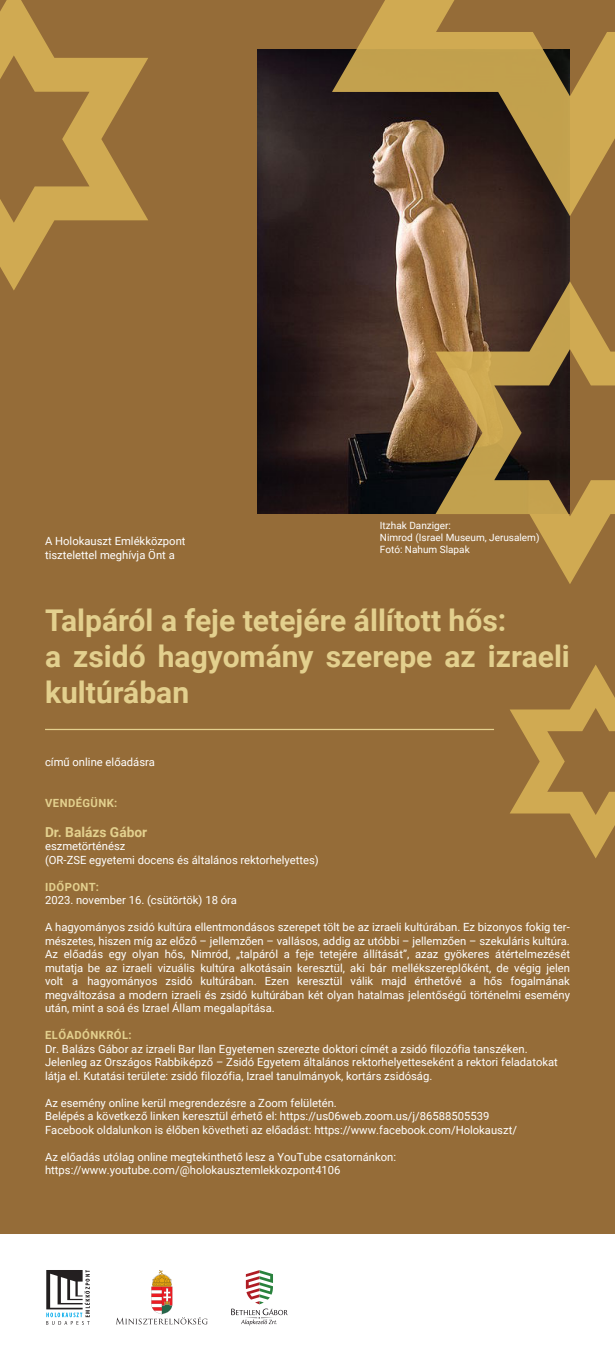
<style>
.page{position:relative;width:615px;height:1354px;background:#fff}
.page>*{position:absolute;margin:0;border:0;box-sizing:border-box;transform-origin:0 0}
.t1{font:700 30px/36px "Roboto";color:#e3d08e}
.t2{font:700 13.75px "Roboto";color:#e3d08e}
.t3{font:11.25px/13.5px "Roboto";color:#fff}
.t4{font:700 11.25px "Roboto";letter-spacing:.035em;color:#e3d08e}
.t5{font:10px/12px "Roboto";color:#fff}
.s1{font-weight:700;color:#e3d08e}
</style>
<div class="page">
<div style="left:0;top:0;width:614px;height:1234px;background:#956c38"></div>
<svg style="left:46px;top:1270px;width:44px;height:55px"></svg>
<svg style="left:116px;top:1270px;width:92px;height:54px"></svg>
<svg style="left:231px;top:1270px;width:56px;height:55px"></svg>
<svg style="left:0;top:0;width:148px;height:290px;background:#ab8341"></svg>
<hr style="left:45px;top:729px;width:449px;height:1px;background:#e3d08e">
<svg style="left:509px;top:664px;width:105px;height:194px;background:#a98141"></svg>
<img style="left:257px;top:49px;width:312px;height:464px">
<svg style="left:435px;top:281px;width:179px;height:303px;background:#8f6e3a"></svg>
<svg style="left:332px;top:0;width:282px;height:216px;background:#85683a"></svg>
<p class="t3" style="left:45px;top:534px;width:142px">A Holokauszt Emlékközpont</p>
<p class="t3" style="left:45px;top:548px;width:131px">tisztelettel meghívja Önt a</p>
<p class="t5" style="left:379px;top:519px;width:161px">Itzhak Danziger:<br>Nimrod (Israel Museum, Jerusalem)<br>Fotó: Nahum Slapak</p>
<p class="t1" style="left:45px;top:601px;width:462px">Talpáról a feje tetejére állított hős:</p>
<p class="t1" style="left:45px;top:637px;width:526px">a zsidó hagyomány szerepe az izraeli kultúrában</p>
<p class="t3" style="left:45px;top:755px;width:111px">című online előadásra</p>
<p class="t4" style="left:45px;top:794px;width:73px">VENDÉGÜNK:</p>
<p class="t2" style="left:45px;top:822px;width:104px">Dr. Balázs Gábor</p>
<p class="t3" style="left:45px;top:839px;width:275px">eszmetörténész<br>(OR-ZSE egyetemi docens és általános rektorhelyettes)</p>
<p class="t3" style="left:45px;top:879px;width:193px"><span class="s1">IDŐPONT:<br></span>2023. november 16. (csütörtök) 18 óra</p>
<p class="t3" style="left:45px;top:920px;width:526px;text-align:justify">A hagyományos zsidó kultúra ellentmondásos szerepet tölt be az izraeli kultúrában. Ez bizonyos fokig ter&shy;mészetes, hiszen míg az előző – jellemzően – vallásos, addig az utóbbi – jellemzően – szekuláris kultúra.<br>Az előadás egy olyan hős, Nimród, „talpáról a feje tetejére állítását”, azaz gyökeres átértelmezését mutatja be az izraeli vizuális kultúra alkotásain keresztül, aki bár mellékszereplőként, de végig jelen volt a hagyományos zsidó kultúrában. Ezen keresztül válik majd érthetővé a hős fogalmának megváltozása a modern izraeli és zsidó kultúrában két olyan hatalmas jelentőségű történelmi esemény után, mint a soá és Izrael Állam megalapítása.</p>
<p class="t3" style="left:45px;top:1028px;width:514px"><span class="s1">ELŐADÓNKRÓL:<br></span>Dr. Balázs Gábor az izraeli Bar Ilan Egyetemen szerezte doktori címét a zsidó filozófia tanszéken.<br>Jelenleg az Országos Rabbiképző – Zsidó Egyetem általános rektorhelyetteseként a rektori feladatokat látja el. Kutatási területe: zsidó filozófia, Izrael tanulmányok, kortárs zsidóság.</p>
<p class="t3" style="left:45px;top:1095px;width:473px">Az esemény online kerül megrendezésre a Zoom felületén.<br>Belépés a következő linken keresztül érhető el: https://us06web.zoom.us/j/86588505539<br>Facebook oldalunkon is élőben követheti az előadást: https://www.facebook.com/Holokauszt/</p>
<p class="t3" style="left:45px;top:1149px;width:352px">Az előadás utólag online megtekinthető lesz a YouTube csatornánkon: https://www.youtube.com/@holokausztemlekkozpont4106</p>
</div>
